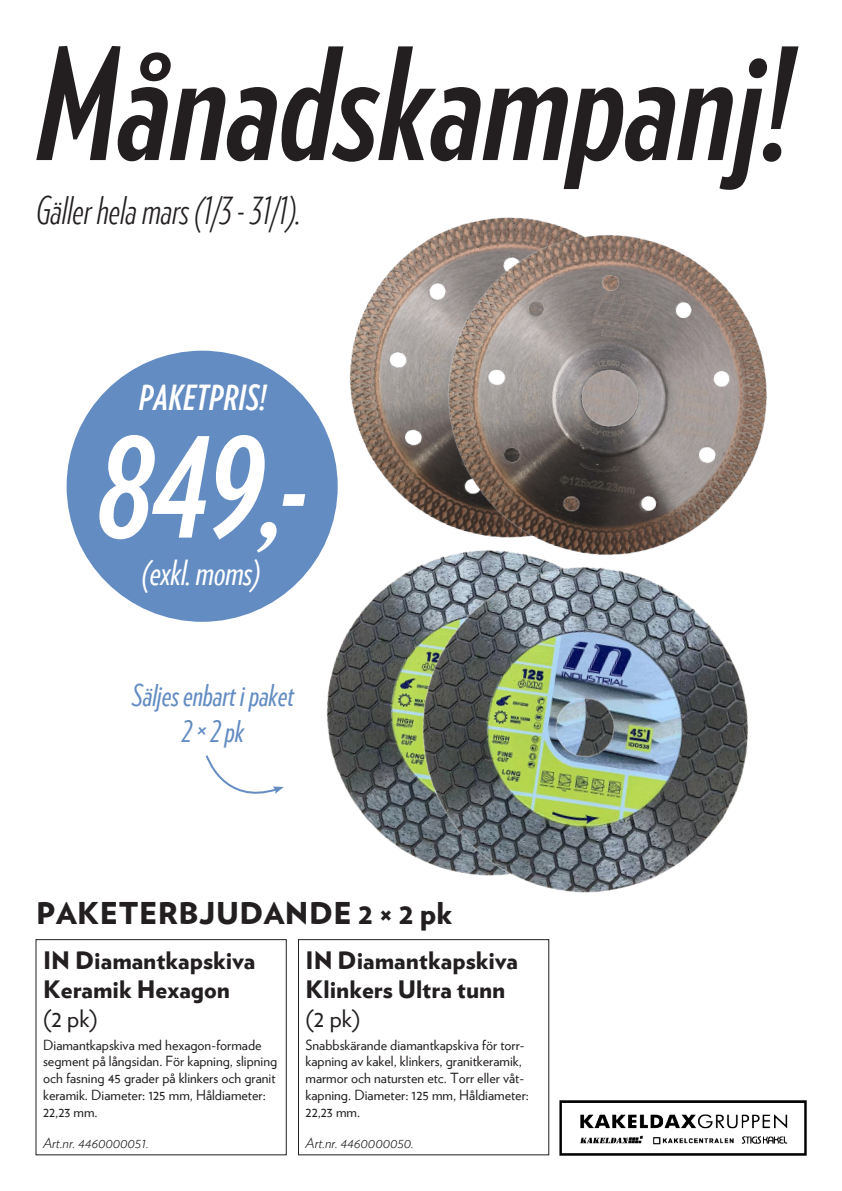
<style>
.page{position:relative;width:842px;height:1191px;background:#fff}
.page>*{position:absolute;margin:0;border:0;box-sizing:border-box;transform-origin:0 0}
.t1{font:italic 700 155px "Verlag Compressed";color:#231f20}
.t2{font:italic 700 140.2px "Verlag Compressed";color:#fff}
.t3{font:italic 300 38px "Verlag Compressed";color:#231f20}
.t4{font:italic 34.6px "Verlag Compressed";color:#fff}
.t5{font:italic 700 34.6px "Verlag Compressed";letter-spacing:.01em;color:#fff}
.t6{font:italic 30px/36px "Verlag Compressed";color:#638cc2;text-align:center}
.t7{font:900 30px "Verlag";letter-spacing:.015em;color:#231f20}
.t8{font:900 24px/28.8px "Verlag";color:#231f20}
.t9{font:14px/16.8px "Verlag";color:#231f20}
.t10{font:italic 300 14px "Verlag";color:#231f20}
.s1{font-weight:400}
</style>
<div class="page">
<img style="left:306px;top:258px;width:97px;height:239px">
<img style="left:403px;top:217px;width:364px;height:302px">
<img style="left:284px;top:502px;width:415px;height:326px">
<img style="left:375px;top:519px;width:374px;height:374px">
<img style="left:559px;top:1100px;width:247px;height:55px">
<div style="left:298px;top:939px;width:251px;height:216px;border:1px solid #231f20"></div>
<div style="left:67px;top:351px;width:271px;height:271px;background:#638cc2;border-radius:50%"></div>
<svg style="left:205px;top:755px;width:79px;height:39px"></svg>
<p class="t1" style="left:36px;top:-6px;width:756px">Månadskampanj!</p>
<p class="t3" style="left:36px;top:186px;width:266px">Gäller hela mars (1/3 - 31/1).</p>
<p class="t5" style="left:139px;top:373px;width:128px">PAKETPRIS!</p>
<p class="t2" style="left:96px;top:388px;width:212px">849,-</p>
<p class="t4" style="left:142px;top:550px;width:120px">(exkl. moms)</p>
<p class="t6" style="left:132px;top:676px;width:164px">Säljes enbart i paket<br>2 × 2 pk</p>
<p class="t7" style="left:36px;top:888px;width:418px">PAKETERBJUDANDE 2 × 2 pk</p>
<p class="t8" style="left:43px;top:945px;width:214px">IN Diamantkapskiva<br>Keramik Hexagon<br><span class="s1">(2 pk)</span></p>
<p class="t9" style="left:43px;top:1035px;width:236px">Diamantkapskiva med hexagon-formade segment på långsidan. För kapning, slipning och fasning 45 grader på klinkers och granit keramik. Diameter: 125 mm, Håldiameter:<br>22,23 mm.</p>
<p class="t10" style="left:43px;top:1132px;width:107px">Art.nr. 4460000051.</p>
<p class="t8" style="left:306px;top:945px;width:214px">IN Diamantkapskiva<br>Klinkers Ultra tunn <span class="s1">(2 pk)</span></p>
<p class="t9" style="left:306px;top:1035px;width:225px">Snabbskärande diamantkapskiva för torr&shy;kapning av kakel, klinkers, granitkeramik, marmor och natursten etc. Torr eller våt&shy;kapning. Diameter: 125 mm, Håldiameter:<br>22,23 mm.</p>
<p class="t10" style="left:306px;top:1132px;width:110px">Art.nr. 4460000050.</p>
</div>
